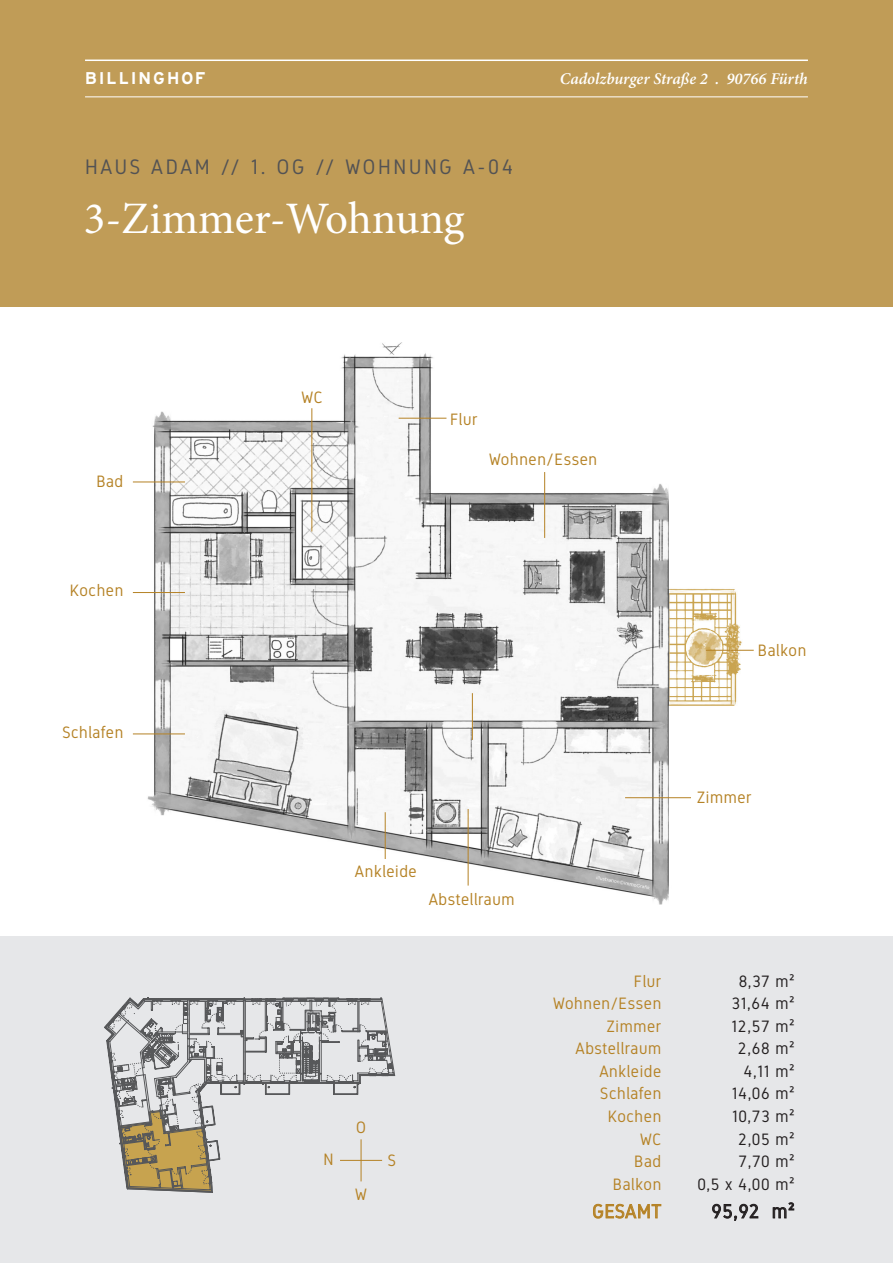
<style>
.page{position:relative;width:893px;height:1263px;background:#fff}
.page>*{position:absolute;margin:0;border:0;box-sizing:border-box;transform-origin:0 0}
.t1{font:45px "Minion Pro";color:#fff}
.t2{font:21px "Gidole";letter-spacing:.13em;color:#525254}
.t3{font:19.5px "Gidole";color:#231f20}
.t4{font:19.5px "Gidole";letter-spacing:.04em;color:#b58225}
.t5{font:18px "Hitthe Road";letter-spacing:.13em;color:#fff}
.t6{font:16.5px/22.5px "Gidole";letter-spacing:.04em;color:#b58225;text-align:right}
.t7{font:16.5px/22.5px "Gidole";letter-spacing:.04em;color:#231f20;text-align:right}
.t8{font:italic 600 16.35px "Minion Pro";color:#fff}
</style>
<div class="page">
<div style="left:0;top:936px;width:893px;height:327px;background:#e6e7e9"></div>
<img style="left:147px;top:342px;width:595px;height:562px">
<div style="left:0;top:0;width:893px;height:306px;background:#c09c57"></div>
<svg style="left:104px;top:997px;width:279px;height:185px"></svg>
<hr style="left:85px;top:60px;width:723px;height:1px;background:#fff">
<hr style="left:85px;top:96px;width:723px;height:1px;background:#fff">
<svg style="left:593px;top:1203px;width:69px;height:16px"></svg>
<svg style="left:712px;top:1203px;width:47px;height:18px"></svg>
<svg style="left:772px;top:1202px;width:22px;height:17px"></svg>
<hr style="left:472px;top:693px;width:1px;height:47px;background:#b58225">
<hr style="left:544px;top:472px;width:1px;height:66px;background:#b58225">
<hr style="left:385px;top:812px;width:1px;height:47px;background:#b58225">
<hr style="left:468px;top:809px;width:1px;height:76px;background:#b58225">
<hr style="left:625px;top:797px;width:66px;height:1px;background:#b58225">
<hr style="left:133px;top:733px;width:52px;height:1px;background:#b58225">
<hr style="left:133px;top:592px;width:52px;height:1px;background:#b58225">
<hr style="left:133px;top:482px;width:52px;height:1px;background:#b58225">
<hr style="left:311px;top:408px;width:1px;height:123px;background:#b58225">
<hr style="left:706px;top:650px;width:48px;height:1px;background:#b58225">
<hr style="left:340px;top:1160px;width:42px;height:1px;background:#b58225">
<hr style="left:361px;top:1139px;width:1px;height:42px;background:#b58225">
<hr style="left:399px;top:418px;width:47px;height:1px;background:#b58225">
<svg style="left:381px;top:997px;width:15px;height:86px"></svg>
<svg style="left:117px;top:999px;width:236px;height:194px"></svg>
<p class="t5" style="left:85px;top:70px;width:122px">BILLINGHOF</p>
<p class="t8" style="left:560px;top:67px;width:250px">Cadolzburger Straße 2 . 90766 Fürth</p>
<p class="t2" style="left:85px;top:154px;width:430px">HAUS ADAM // 1. OG // WOHNUNG A-04</p>
<h1 class="t1" style="left:84px;top:188px;width:382px">3-Zimmer-Wohnung</h1>
<p class="t6" style="left:96px;top:469px;width:28px">Bad</p>
<p class="t6" style="left:70px;top:579px;width:55px">Kochen</p>
<p class="t6" style="left:62px;top:721px;width:62px">Schlafen</p>
<p class="t6" style="left:302px;top:386px;width:22px">WC</p>
<p class="t6" style="left:450px;top:407px;width:29px">Flur</p>
<p class="t6" style="left:489px;top:448px;width:110px">Wohnen/Essen</p>
<p class="t6" style="left:758px;top:639px;width:50px">Balkon</p>
<p class="t6" style="left:355px;top:860px;width:63px">Ankleide</p>
<p class="t6" style="left:429px;top:888px;width:87px">Abstellraum</p>
<p class="t6" style="left:356px;top:1115px;width:11px">O</p>
<p class="t6" style="left:323px;top:1148px;width:12px">N</p>
<p class="t6" style="left:388px;top:1149px;width:10px">S</p>
<p class="t6" style="left:355px;top:1183px;width:13px">W</p>
<p class="t6" style="left:697px;top:786px;width:56px">Zimmer</p>
<p class="t6" style="left:553px;top:970px;width:110px">Flur<br>Wohnen/Essen<br>Zimmer<br>Abstellraum<br>Ankleide<br>Schlafen<br>Kochen<br>WC<br>Bad<br>Balkon</p>
<p class="t4" style="left:592px;top:1200px;width:70px">GESAMT</p>
<p class="t7" style="left:697px;top:970px;width:99px">8,37 m²<br>31,64 m²<br>12,57 m²<br>2,68 m²<br>4,11 m²<br>14,06 m²<br>10,73 m²<br>2,05 m²<br>7,70 m²<br>0,5 x 4,00 m²</p>
<p class="t3" style="left:711px;top:1200px;width:85px">95,92 m²</p>
</div>
